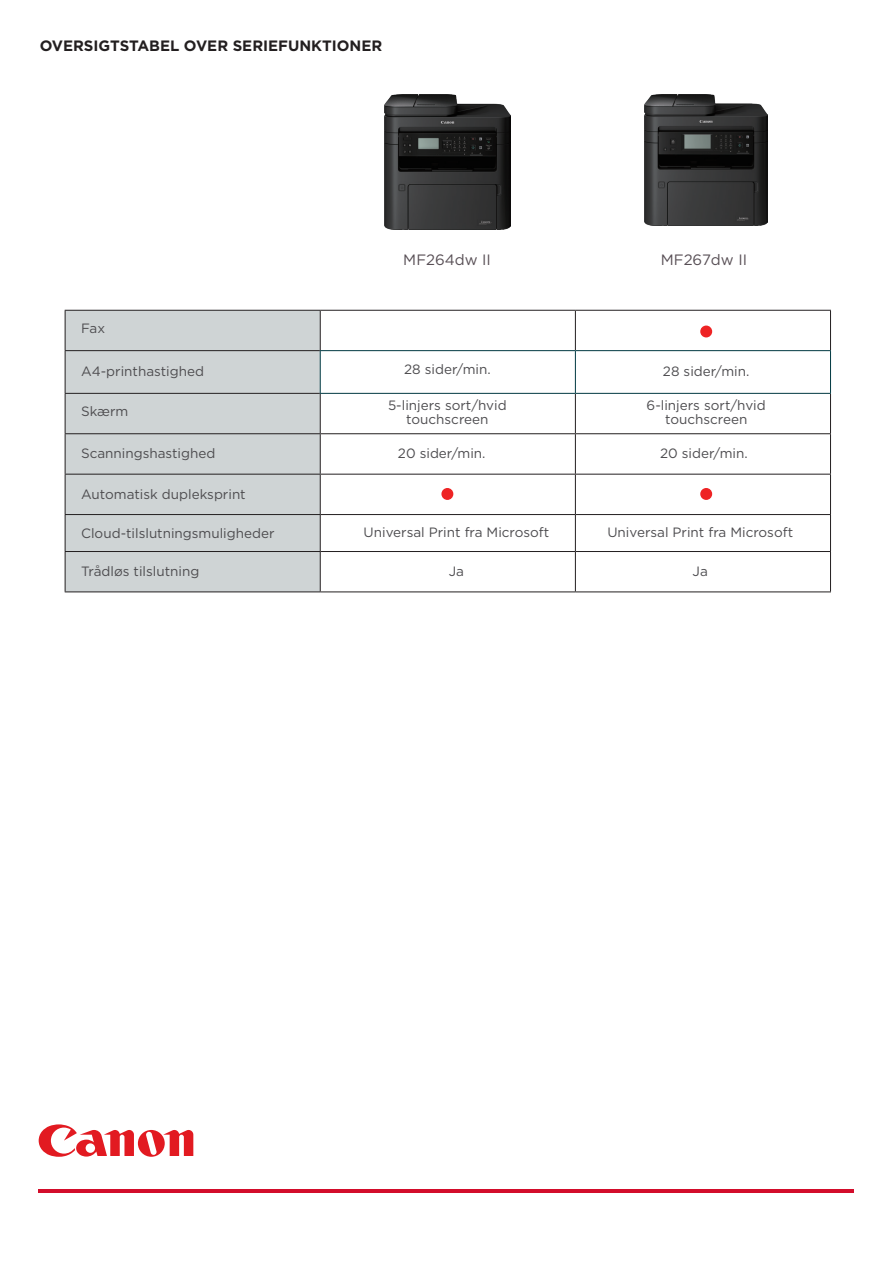
<style>
.page{position:relative;width:893px;height:1263px;background:#fff}
.page>*{position:absolute;margin:0;border:0;box-sizing:border-box;transform-origin:0 0}
.Product_name{font:700 15px "Gotham";color:#231f20}
.t1{font:15px "Gotham";color:#584f55}
.t2{font:13.5px/14.7px "Gotham";color:#4d4c4f;text-align:center}
</style>
<div class="page">
<svg style="left:39px;top:1124px;width:154px;height:33px"></svg>
<hr style="left:39px;top:1189px;width:815px;height:3px;background:#d30d2b">
<div style="left:66px;top:311px;width:254px;height:280px;background:#cfd4d5"></div>
<svg style="left:321px;top:311px;width:509px;height:280px"></svg>
<hr style="left:320px;top:310px;width:255px;height:1px;background:#231f20">
<hr style="left:320px;top:433px;width:255px;height:1px;background:#231f20">
<hr style="left:320px;top:474px;width:255px;height:1px;background:#231f20">
<hr style="left:320px;top:514px;width:255px;height:1px;background:#231f20">
<hr style="left:320px;top:551px;width:255px;height:1px;background:#231f20">
<hr style="left:320px;top:591px;width:255px;height:1px;background:#231f20">
<hr style="left:575px;top:310px;width:256px;height:1px;background:#231f20">
<hr style="left:575px;top:311px;width:1px;height:39px;background:#231f20">
<hr style="left:575px;top:394px;width:1px;height:39px;background:#231f20">
<hr style="left:575px;top:433px;width:256px;height:1px;background:#231f20">
<hr style="left:575px;top:434px;width:1px;height:40px;background:#231f20">
<hr style="left:575px;top:474px;width:256px;height:1px;background:#231f20">
<hr style="left:575px;top:475px;width:1px;height:39px;background:#231f20">
<hr style="left:575px;top:514px;width:256px;height:1px;background:#231f20">
<hr style="left:575px;top:515px;width:1px;height:36px;background:#231f20">
<hr style="left:575px;top:551px;width:256px;height:1px;background:#231f20">
<hr style="left:575px;top:552px;width:1px;height:39px;background:#231f20">
<hr style="left:575px;top:591px;width:256px;height:1px;background:#231f20">
<hr style="left:830px;top:311px;width:1px;height:39px;background:#231f20">
<hr style="left:830px;top:394px;width:1px;height:39px;background:#231f20">
<hr style="left:830px;top:434px;width:1px;height:40px;background:#231f20">
<hr style="left:830px;top:475px;width:1px;height:39px;background:#231f20">
<hr style="left:830px;top:515px;width:1px;height:36px;background:#231f20">
<hr style="left:830px;top:552px;width:1px;height:39px;background:#231f20">
<hr style="left:65px;top:310px;width:255px;height:1px;background:#231f20">
<hr style="left:65px;top:311px;width:1px;height:39px;background:#231f20">
<hr style="left:320px;top:311px;width:1px;height:39px;background:#231f20">
<hr style="left:65px;top:350px;width:255px;height:1px;background:#231f20">
<hr style="left:65px;top:351px;width:1px;height:42px;background:#231f20">
<hr style="left:65px;top:393px;width:255px;height:1px;background:#231f20">
<hr style="left:65px;top:394px;width:1px;height:39px;background:#231f20">
<hr style="left:320px;top:394px;width:1px;height:39px;background:#231f20">
<hr style="left:65px;top:433px;width:255px;height:1px;background:#231f20">
<hr style="left:65px;top:434px;width:1px;height:40px;background:#231f20">
<hr style="left:320px;top:434px;width:1px;height:40px;background:#231f20">
<hr style="left:65px;top:474px;width:255px;height:1px;background:#231f20">
<hr style="left:65px;top:475px;width:1px;height:39px;background:#231f20">
<hr style="left:320px;top:475px;width:1px;height:39px;background:#231f20">
<hr style="left:65px;top:514px;width:255px;height:1px;background:#231f20">
<hr style="left:65px;top:515px;width:1px;height:36px;background:#231f20">
<hr style="left:320px;top:515px;width:1px;height:36px;background:#231f20">
<hr style="left:65px;top:551px;width:255px;height:1px;background:#231f20">
<hr style="left:65px;top:552px;width:1px;height:39px;background:#231f20">
<hr style="left:320px;top:552px;width:1px;height:39px;background:#231f20">
<hr style="left:65px;top:591px;width:255px;height:1px;background:#231f20">
<hr style="left:320px;top:350px;width:255px;height:1px;background:#003942">
<hr style="left:320px;top:351px;width:1px;height:42px;background:#003942">
<hr style="left:320px;top:393px;width:255px;height:1px;background:#003942">
<hr style="left:575px;top:350px;width:256px;height:1px;background:#003942">
<hr style="left:575px;top:351px;width:1px;height:42px;background:#003942">
<hr style="left:575px;top:393px;width:256px;height:1px;background:#003942">
<hr style="left:830px;top:351px;width:1px;height:42px;background:#003942">
<div style="left:442px;top:489px;width:11px;height:10px;background:#ee2324;border-radius:50%"></div>
<div style="left:441px;top:488px;width:12px;height:12px;border:2px solid #ee2324;border-radius:50%"></div>
<div style="left:701px;top:326px;width:10px;height:11px;background:#ee2324;border-radius:50%"></div>
<div style="left:700px;top:326px;width:12px;height:11px;border:2px solid #ee2324;border-radius:50%"></div>
<div style="left:701px;top:489px;width:10px;height:10px;background:#ee2324;border-radius:50%"></div>
<div style="left:700px;top:488px;width:12px;height:12px;border:2px solid #ee2324;border-radius:50%"></div>
<img style="left:384px;top:95px;width:126px;height:134px">
<img style="left:645px;top:95px;width:123px;height:131px">
<p class="Product_name" style="left:40px;top:35px;width:344px">OVERSIGTSTABEL OVER SERIEFUNKTIONER</p>
<p class="t1" style="left:403px;top:250px;width:89px">MF264dw II</p>
<p class="t1" style="left:661px;top:250px;width:88px">MF267dw II</p>
<p class="t2" style="left:81px;top:320px;width:26px">Fax</p>
<p class="t2" style="left:81px;top:363px;width:124px">A4-printhastighed</p>
<p class="t2" style="left:81px;top:404px;width:49px">Skærm</p>
<p class="t2" style="left:81px;top:446px;width:136px">Scanningshastighed</p>
<p class="t2" style="left:81px;top:486px;width:166px">Automatisk dupleksprint</p>
<p class="t2" style="left:81px;top:525px;width:195px">Cloud-tilslutningsmuligheder</p>
<p class="t2" style="left:81px;top:564px;width:120px">Trådløs tilslutning</p>
<p class="t2" style="left:404px;top:362px;width:88px">28 sider/min.</p>
<p class="t2" style="left:663px;top:363px;width:88px">28 sider/min.</p>
<p class="t2" style="left:388px;top:397px;width:120px">5-linjers sort/hvid touchscreen</p>
<p class="t2" style="left:398px;top:446px;width:89px">20 sider/min.</p>
<p class="t2" style="left:647px;top:397px;width:121px">6-linjers sort/hvid touchscreen</p>
<p class="t2" style="left:660px;top:446px;width:89px">20 sider/min.</p>
<p class="t2" style="left:364px;top:524px;width:187px">Universal Print fra Microsoft</p>
<p class="t2" style="left:449px;top:564px;width:17px">Ja</p>
<p class="t2" style="left:693px;top:564px;width:17px">Ja</p>
<p class="t2" style="left:607px;top:524px;width:187px">Universal Print fra Microsoft</p>
</div>
